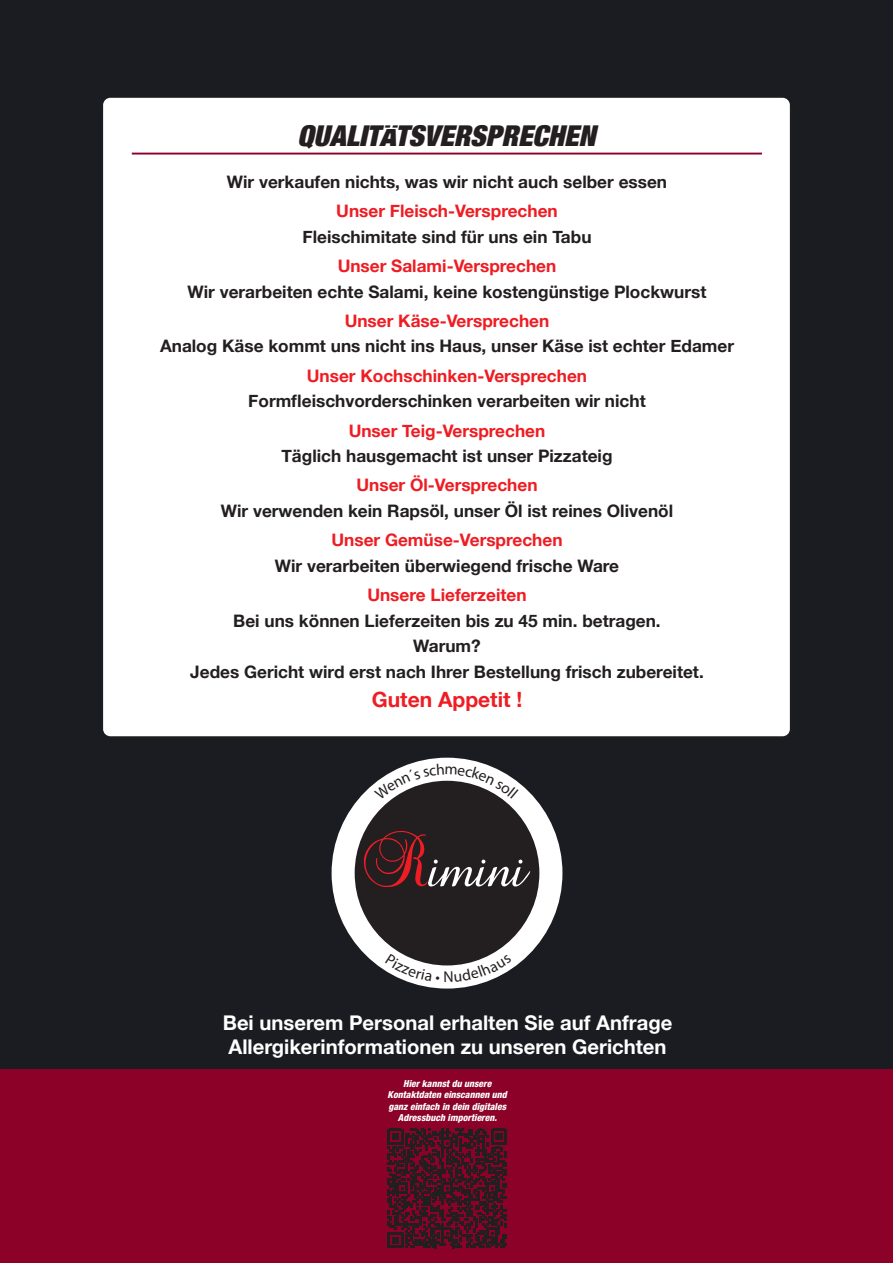
<style>
.page{position:relative;width:893px;height:1263px;background:#1a1c21}
.page>*{position:absolute;margin:0;border:0;box-sizing:border-box;transform-origin:0 0}
.t1{font:28.65px "Toom Helvetica";color:#231f20}
.t2{font:700 21px "Helvetica Neue";color:#ee1d23}
.t3{font:700 20.25px "Helvetica Neue";color:#fff}
.t4{font:700 17.25px "Helvetica Neue";color:#231f20}
.t5{font:700 17.25px "Helvetica Neue";color:#ee1d23}
.t6{font:italic 800 condensed 9.6px/11.6px "Helvetica Neue LT Pro";color:#fff;text-align:center}
</style>
<div class="page">
<div style="left:0;top:1069px;width:893px;height:194px;background:#8b0128"></div>
<div style="left:102px;top:96px;width:694px;height:647px;background:#231f20;opacity:.5"></div>
<div style="left:103px;top:98px;width:687px;height:638px;background:#fff;border-radius:7px"></div>
<svg style="left:332px;top:758px;width:230px;height:230px;fill:#231f20"></svg>
<hr style="left:132px;top:153px;width:630px;height:2px;background:#8b0128">
<svg style="left:387px;top:1129px;width:120px;height:119px"></svg>
<svg style="left:374px;top:763px;width:144px;height:37px"></svg>
<svg style="left:385px;top:954px;width:127px;height:28px"></svg>
<p class="t1" style="left:298px;top:124px;width:300px">QUALITÄTSVERSPRECHEN</p>
<p class="t4" style="left:227px;top:168px;width:442px">Wir verkaufen nichts, was wir nicht auch selber essen</p>
<p class="t5" style="left:336px;top:197px;width:223px">Unser Fleisch-Versprechen</p>
<p class="t4" style="left:302px;top:223px;width:291px">Fleischimitate sind für uns ein Tabu</p>
<p class="t5" style="left:338px;top:252px;width:220px">Unser Salami-Versprechen</p>
<p class="t4" style="left:188px;top:278px;width:520px">Wir verarbeiten echte Salami, keine kostengünstige Plockwurst</p>
<p class="t5" style="left:345px;top:307px;width:206px">Unser Käse-Versprechen</p>
<p class="t4" style="left:160px;top:333px;width:576px">Analog Käse kommt uns nicht ins Haus, unser Käse ist echter Edamer</p>
<p class="t5" style="left:307px;top:362px;width:282px">Unser Kochschinken-Versprechen</p>
<p class="t4" style="left:248px;top:387px;width:399px">Formfleischvorderschinken verarbeiten wir nicht</p>
<p class="t5" style="left:349px;top:417px;width:198px">Unser Teig-Versprechen</p>
<p class="t4" style="left:281px;top:442px;width:333px">Täglich hausgemacht ist unser Pizzateig</p>
<p class="t5" style="left:356px;top:472px;width:183px">Unser Öl-Versprechen</p>
<p class="t4" style="left:221px;top:497px;width:454px">Wir verwenden kein Rapsöl, unser Öl ist reines Olivenöl</p>
<p class="t5" style="left:331px;top:526px;width:233px">Unser Gemüse-Versprechen</p>
<p class="t4" style="left:275px;top:552px;width:346px">Wir verarbeiten überwiegend frische Ware</p>
<p class="t5" style="left:367px;top:581px;width:161px">Unsere Lieferzeiten</p>
<p class="t4" style="left:233px;top:607px;width:429px">Bei uns können Lieferzeiten bis zu 45 min. betragen.</p>
<p class="t4" style="left:413px;top:632px;width:69px">Warum?</p>
<p class="t4" style="left:190px;top:658px;width:515px">Jedes Gericht wird erst nach Ihrer Bestellung frisch zubereitet.</p>
<p class="t2" style="left:372px;top:683px;width:152px">Guten Appetit !</p>
<p class="t3" style="left:223px;top:1006px;width:451px">Bei unserem Personal erhalten Sie auf Anfrage</p>
<p class="t3" style="left:228px;top:1031px;width:440px">Allergikerinformationen zu unseren Gerichten</p>
<p class="t6" style="left:403px;top:1077px;width:90px">Hier kannst du unsere</p>
<p class="t6" style="left:388px;top:1088px;width:121px">Kontaktdaten einscannen und</p>
<p class="t6" style="left:388px;top:1100px;width:119px">ganz einfach in dein digitales<br>Adressbuch importieren.</p>
</div>
